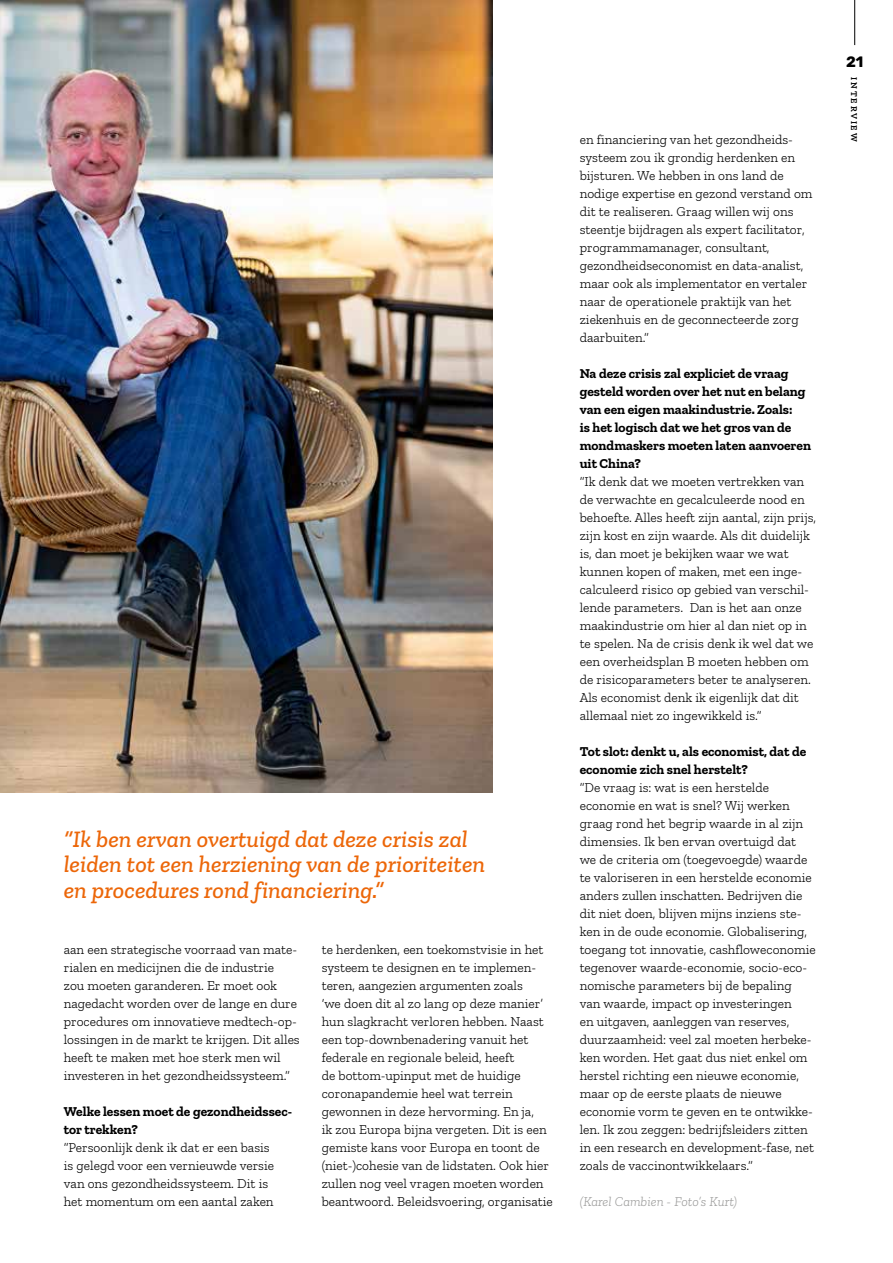
<style>
.page{position:relative;width:893px;height:1263px;background:#fff}
.page>*{position:absolute;margin:0;border:0;box-sizing:border-box;transform-origin:0 0}
.t1{font:italic 500 24px/25.5px "Zilla Slab";color:#ec6608}
.t2{font:700 15px "Rubik";color:#000}
.t3{font:300 13.5px/18px "Zilla Slab";color:#000}
.t4{font:700 13.5px/18px "Zilla Slab";color:#000}
.t5{font:italic 300 13.5px "Zilla Slab";color:#9d9d9c}
.t6{font:600 9px "Zilla Slab";letter-spacing:.2em;color:#000}
</style>
<div class="page">
<hr style="left:854px;top:0;width:1px;height:45px;background:#000">
<img style="left:0;top:1px;width:492px;height:791px">
<h1 class="t1" style="left:64px;top:826px;width:423px">“Ik ben ervan overtuigd dat deze crisis zal leiden tot een herziening van de prioriteiten en procedures rond financiering.”</h1>
<p class="t3" style="left:64px;top:941px;width:238px">aan een strategische voorraad van mate&shy;rialen en medicijnen die de industrie<br>zou moeten garanderen. Er moet ook nagedacht worden over de lange en dure procedures om innovatieve medtech-op&shy;lossingen in de markt te krijgen. Dit alles heeft te maken met hoe sterk men wil investeren in het gezondheidssysteem.”</p>
<p class="t4" style="left:64px;top:1103px;width:230px">Welke lessen moet de gezondheidssec&shy;tor trekken?</p>
<p class="t3" style="left:64px;top:1139px;width:212px">“Persoonlijk denk ik dat er een basis is gelegd voor een vernieuwde versie van ons gezondheidssysteem. Dit is het momentum om een aantal zaken</p>
<p class="t3" style="left:322px;top:941px;width:233px">te herdenken, een toekomstvisie in het systeem te designen en te implemen&shy;teren, aangezien argumenten zoals<br>‘we doen dit al zo lang op deze manier’ hun slagkracht verloren hebben. Naast een top-downbenadering vanuit het federale en regionale beleid, heeft<br>de bottom-upinput met de huidige coronapandemie heel wat terrein gewonnen in deze hervorming. En ja,<br>ik zou Europa bijna vergeten. Dit is een gemiste kans voor Europa en toont de (niet-)cohesie van de lidstaten. Ook hier zullen nog veel vragen moeten worden beantwoord. Beleidsvoering, organisatie</p>
<p class="t3" style="left:580px;top:130px;width:234px">en financiering van het gezondheids&shy;systeem zou ik grondig herdenken en bijsturen. We hebben in ons land de nodige expertise en gezond verstand om dit te realiseren. Graag willen wij ons steentje bijdragen als expert facilitator, programmamanager, consultant, gezondheidseconomist en data-analist, maar ook als implementator en vertaler naar de operationele praktijk van het ziekenhuis en de geconnecteerde zorg daarbuiten.”</p>
<p class="t4" style="left:580px;top:364px;width:233px">Na deze crisis zal expliciet de vraag gesteld worden over het nut en belang van een eigen maakindustrie. Zoals:<br>is het logisch dat we het gros van de mondmaskers moeten laten aanvoeren uit China?</p>
<p class="t3" style="left:580px;top:472px;width:238px">“Ik denk dat we moeten vertrekken van de verwachte en gecalculeerde nood en behoefte. Alles heeft zijn aantal, zijn prijs, zijn kost en zijn waarde. Als dit duidelijk is, dan moet je bekijken waar we wat kunnen kopen of maken, met een inge&shy;calculeerd risico op gebied van verschil&shy;lende parameters. Dan is het aan onze maakindustrie om hier al dan niet op in te spelen. Na de crisis denk ik wel dat we een overheidsplan B moeten hebben om de risicoparameters beter te analyseren.<br>Als economist denk ik eigenlijk dat dit allemaal niet zo ingewikkeld is.”</p>
<p class="t4" style="left:580px;top:742px;width:228px">Tot slot: denkt u, als economist, dat de economie zich snel herstelt?</p>
<p class="t3" style="left:580px;top:778px;width:237px">“De vraag is: wat is een herstelde economie en wat is snel? Wij werken graag rond het begrip waarde in al zijn dimensies. Ik ben ervan overtuigd dat we de criteria om (toegevoegde) waarde te valoriseren in een herstelde economie anders zullen inschatten. Bedrijven die dit niet doen, blijven mijns inziens ste&shy;ken in de oude economie. Globalisering, toegang tot innovatie, cashfloweconomie tegenover waarde-economie, socio-eco&shy;nomische parameters bij de bepaling van waarde, impact op investeringen<br>en uitgaven, aanleggen van reserves, duurzaamheid: veel zal moeten herbeke&shy;ken worden. Het gaat dus niet enkel om herstel richting een nieuwe economie, maar op de eerste plaats de nieuwe economie vorm te geven en te ontwikke&shy;len. Ik zou zeggen: bedrijfsleiders zitten in een research en development-fase, net zoals de vaccinontwikkelaars.”</p>
<p class="t5" style="left:580px;top:1194px;width:159px">(Karel Cambien - Foto’s Kurt)</p>
<p class="t2" style="left:846px;top:53px;width:19px">21</p>
<p class="t6" style="left:859px;top:77px;width:65px;rotate:90deg">INTERVIEW</p>
</div>
